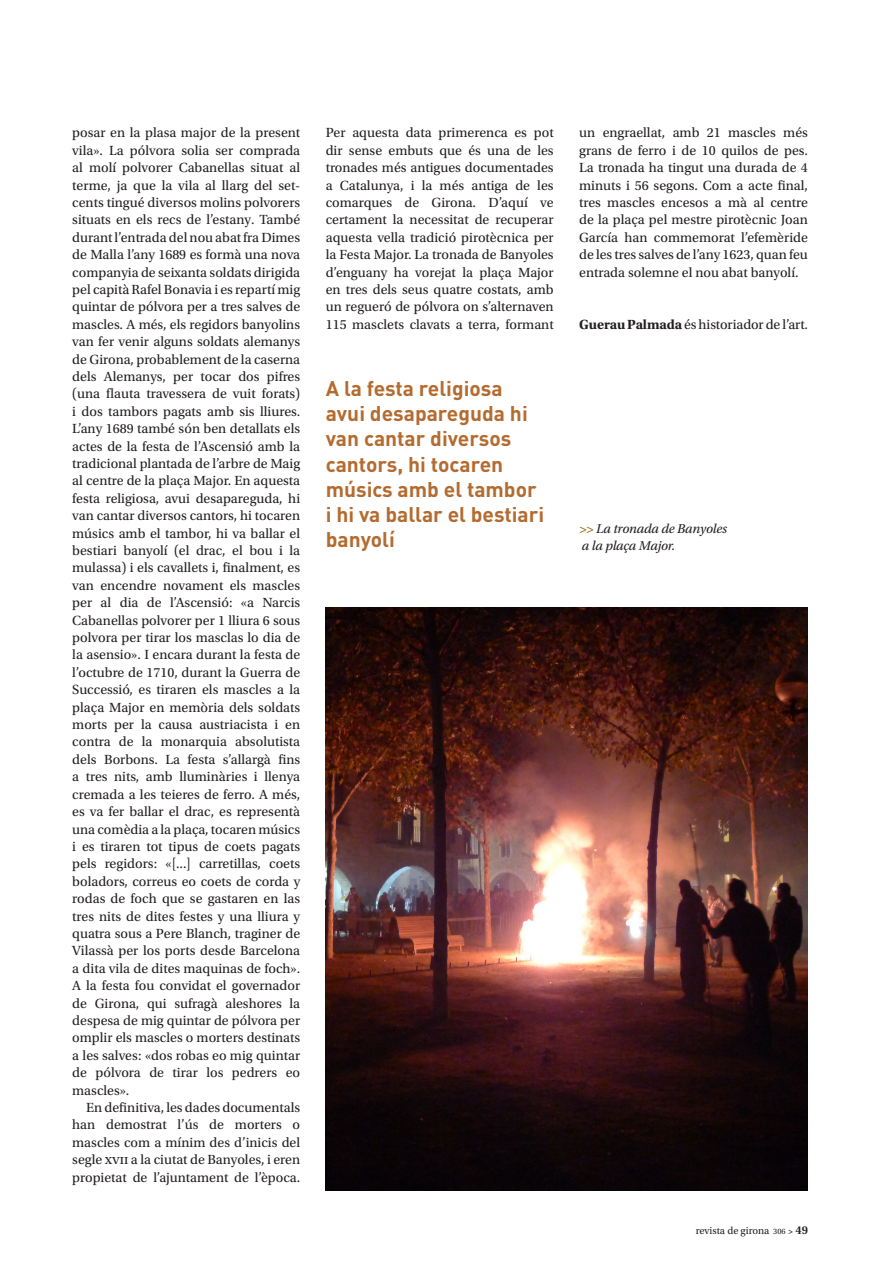
<style>
.page{position:relative;width:893px;height:1276px;background:#fff}
.page>*{position:absolute;margin:0;border:0;box-sizing:border-box;transform-origin:0 0}
.t1{font:700 21px/25.2px "DIN Pro";color:#b46b2f}
.t2{font:13.95px/17.4px "Utopia Std";color:#231f20;text-align:justify}
.t3{font:italic 13.5px "Utopia Std";letter-spacing:-.01em;color:#231f20}
.t4{font:10.5px "Utopia Std";color:#231f20}
.s1{font-weight:700}
.s2{color:#985f04}
.s3{font-size:8.25px}
.s4{font-weight:600;font-size:9px}
.s5{font-weight:600;font-size:12px}
</style>
<div class="page">
<img style="left:326px;top:607px;width:482px;height:584px">
<p class="t2" style="left:72px;top:124px;width:230px">posar en la plasa major de la present vila». La pólvora solia ser comprada al molí polvorer Cabanellas situat al terme, ja que la vila al llarg del set&shy;cents tingué diversos molins polvorers situats en els recs de l’estany. També durant l’entrada del nou abat fra Dimes de Malla l’any 1689 es formà una nova companyia de seixanta soldats dirigida pel capità Rafel Bonavia i es repartí mig quintar de pólvora per a tres salves de mascles. A més, els regidors banyolins van fer venir alguns soldats alemanys de Girona, probablement de la caserna dels Alemanys, per tocar dos pifres (una flauta travessera de vuit forats) i dos tambors pagats amb sis lliures.<br>L’any 1689 també són ben detallats els actes de la festa de l’Ascensió amb la tradicional plantada de l’arbre de Maig al centre de la plaça Major. En aquesta festa religiosa, avui desapareguda, hi van cantar diversos cantors, hi tocaren músics amb el tambor, hi va ballar el bestiari banyolí (el drac, el bou i la mulassa) i els cavallets i, finalment, es van encendre novament els mascles per al dia de l’Ascensió: «a Narcis Cabanellas polvorer per 1 lliura 6 sous polvora per tirar los masclas lo dia de la asensio». I encara durant la festa de l’octubre de 1710, durant la Guerra de Successió, es tiraren els mascles a la plaça Major en memòria dels soldats morts per la causa austriacista i en contra de la monarquia absolutista dels Borbons. La festa s’allargà fins a tres nits, amb lluminàries i llenya cremada a les teieres de ferro. A més, es va fer ballar el drac, es representà una comèdia a la plaça, tocaren músics i es tiraren tot tipus de coets pagats pels regidors: «[...] carretillas, coets boladors, correus eo coets de corda y rodas de foch que se gastaren en las tres nits de dites festes y una lliura y quatra sous a Pere Blanch, traginer de Vilassà per los ports desde Barcelona a dita vila de dites maquinas de foch».<br>A la festa fou convidat el governador de Girona, qui sufragà aleshores la despesa de mig quintar de pólvora per omplir els mascles o morters destinats a les salves: «dos robas eo mig quintar de pólvora de tirar los pedrers eo mascles».</p>
<p class="t2" style="left:72px;top:1099px;width:229px;text-indent:14px">En definitiva, les dades documentals han demostrat l’ús de morters o mascles com a mínim des d’inicis del segle xvii a la ciutat de Banyoles, i eren propietat de l’ajuntament de l’època.</p>
<p class="t2" style="left:326px;top:124px;width:229px">Per aquesta data primerenca es pot dir sense embuts que és una de les tronades més antigues documentades a Catalunya, i la més antiga de les comarques de Girona. D’aquí ve certament la necessitat de recuperar aquesta vella tradició pirotècnica per la Festa Major. La tronada de Banyoles d’enguany ha vorejat la plaça Major en tres dels seus quatre costats, amb un regueró de pólvora on s’alternaven 115 masclets clavats a terra, formant</p>
<p class="t2" style="left:579px;top:124px;width:230px">un engraellat, amb 21 mascles més grans de ferro i de 10 quilos de pes.<br>La tronada ha tingut una durada de 4 minuts i 56 segons. Com a acte final, tres mascles encesos a mà al centre de la plaça pel mestre pirotècnic Joan García han commemorat l’efemèride de les tres salves de l’any 1623, quan feu entrada solemne el nou abat banyolí.</p>
<p class="t2" style="left:579px;top:316px;width:230px"><span class="s1">Guerau Palmada</span> és historiador de l’art.</p>
<p class="t1" style="left:326px;top:373px;width:220px">A la festa religiosa avui desapareguda hi van cantar diversos cantors, hi tocaren músics amb el tambor i hi va ballar el bestiari banyolí</p>
<p class="t3" style="left:579px;top:521px;width:149px"><span class="s2">&gt;&gt;</span> La tronada de Banyoles</p>
<p class="t3" style="left:582px;top:538px;width:95px">a la plaça Major.</p>
<p class="t4" style="left:696px;top:1224px;width:114px">revista de girona <span class="s3">306</span> <span class="s4">&gt;</span> <span class="s5">49</span></p>
</div>
